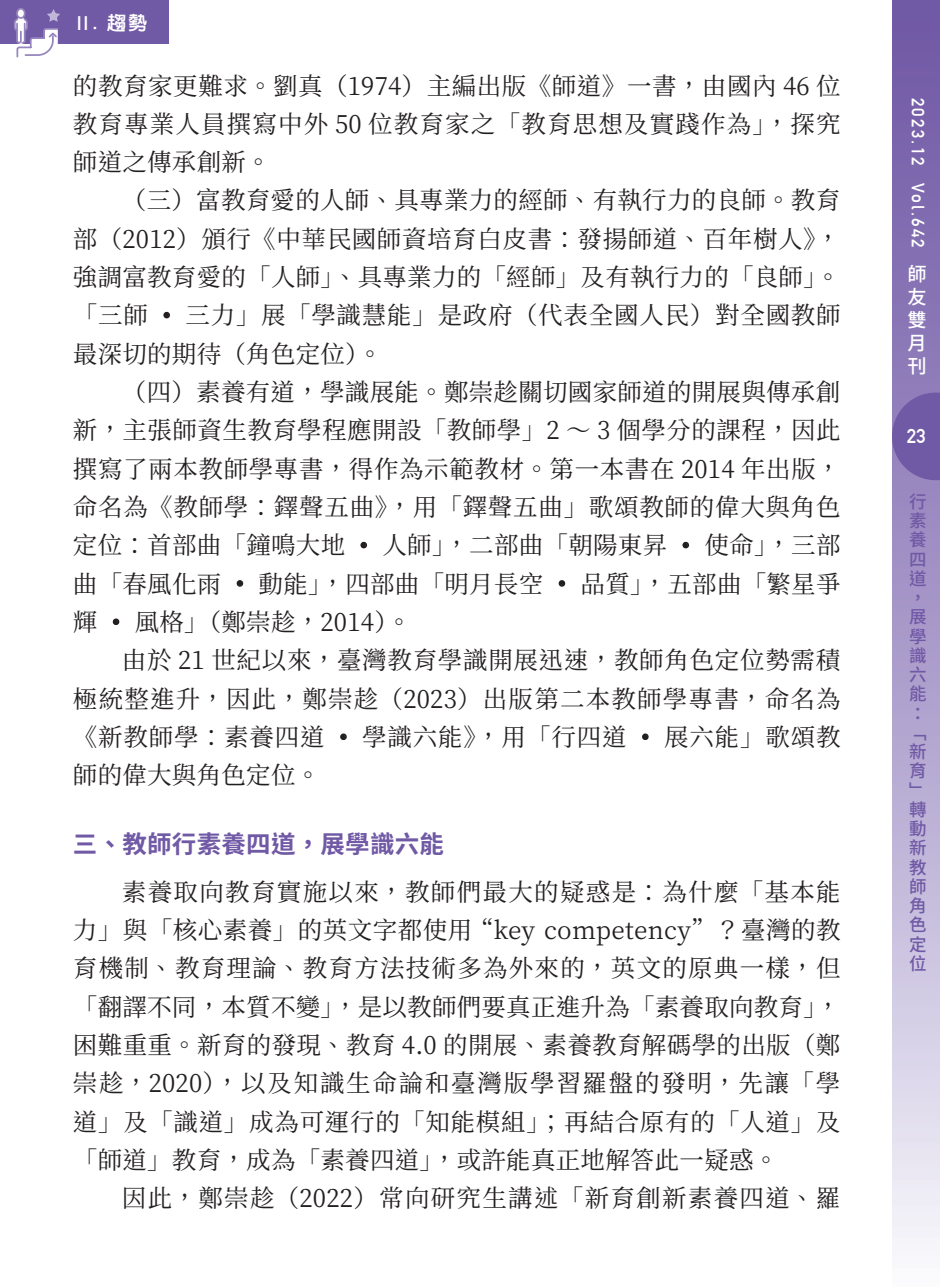
<style>
.page{position:relative;width:940px;height:1287px;background:#fff}
.page>*{position:absolute;margin:0;border:0;box-sizing:border-box;transform-origin:0 0}
.t1{font:24.5px/38.3px "Source Han Serif TC";letter-spacing:.03em;color:#231f20;text-align:justify}
.t2{font:24.5px "Source Han Serif TC";letter-spacing:.055em;color:#231f20}
.t3{font:700 24.5px "Source Han Sans TC";letter-spacing:.01em;color:#7059a5}
.t4{font:700 19.78px "DIN Alternate";color:#fff}
.t5{font:500 19.25px/23.1px "Source Han Sans TC";color:#fff}
.t6{font:800 19.25px "AR Hei B5";color:#fff}
.t7{font:500 17.5px/19.2px "Source Han Sans TC";color:#7059a5}
.t8{font:700 17.5px "DIN Alternate";letter-spacing:.125em;color:#fff}
.s1{font-family:"DIN Alternate";font-weight:700}
.s2{font-family:"DF Ming Std W5"}
</style>
<div class="page">
<div style="left:892px;top:0;width:48px;height:1287px;background:linear-gradient(to bottom,#684fa0,#f2f1f8)"></div>
<svg style="left:892px;top:393px;width:48px;height:87px;background:#7660a9"></svg>
<div style="left:0;top:0;width:169px;height:43px;background:#7059a5"></div>
<svg style="left:13px;top:8px;width:47px;height:50px"></svg>
<svg style="left:163px;top:311px;width:7px;height:8px"></svg>
<svg style="left:360px;top:541px;width:7px;height:8px"></svg>
<svg style="left:682px;top:541px;width:7px;height:8px"></svg>
<svg style="left:236px;top:580px;width:8px;height:7px"></svg>
<svg style="left:558px;top:580px;width:8px;height:7px"></svg>
<svg style="left:112px;top:618px;width:8px;height:7px"></svg>
<svg style="left:340px;top:733px;width:7px;height:7px"></svg>
<svg style="left:642px;top:733px;width:7px;height:7px"></svg>
<p class="t6" style="left:77px;top:14px;width:72px"><span class="s1">II</span>. 趨勢</p>
<p class="t1" style="left:73px;top:67px;width:769px">的教育家更難求。劉真（1974）主編出版《師道》一書，由國內 46 位教育專業人員撰寫中外 50 位教育家之「教育思想及實踐作為」，探究師道之傳承創新。</p>
<p class="t1" style="left:73px;top:182px;width:769px;text-indent:49px">（三）富教育愛的人師、具專業力的經師、有執行力的良師。教育部（2012）頒行《中華民國師資培育白皮書：發揚師道、百年樹人》，強調富教育愛的「人師」、具專業力的「經師」及有執行力的「良師」。「三師 <span class="s2">‧</span> 三力」展「學識慧能」是政府（代表全國人民）對全國教師最深切的期待（角色定位）。</p>
<p class="t1" style="left:73px;top:373px;width:769px;text-indent:49px">（四）素養有道，學識展能。鄭崇趁關切國家師道的開展與傳承創新，主張師資生教育學程應開設「教師學」2 ～ 3 個學分的課程，因此撰寫了兩本教師學專書，得作為示範教材。第一本書在 2014 年出版，命名為《教師學：鐸聲五曲》，用「鐸聲五曲」歌頌教師的偉大與角色定位：首部曲「鐘鳴大地 <span class="s2">‧</span> 人師」，二部曲「朝陽東昇 <span class="s2">‧</span> 使命」，三部曲「春風化雨 <span class="s2">‧</span> 動能」，四部曲「明月長空 <span class="s2">‧</span> 品質」，五部曲「繁星爭輝 <span class="s2">‧</span> 風格」（鄭崇趁，2014）。</p>
<p class="t1" style="left:73px;top:642px;width:769px;text-indent:49px">由於 21 世紀以來，臺灣教育學識開展迅速，教師角色定位勢需積極統整進升，因此，鄭崇趁（2023）出版第二本教師學專書，命名為《新教師學：素養四道 <span class="s2">‧</span> 學識六能》，用「行四道 <span class="s2">‧</span> 展六能」歌頌教師的偉大與角色定位。</p>
<p class="t3" style="left:73px;top:830px;width:372px">三、教師行素養四道，展學識六能</p>
<p class="t1" style="left:73px;top:873px;width:769px;text-indent:49px">素養取向教育實施以來，教師們最大的疑惑是：為什麼「基本能力」與「核心素養」的英文字都使用 “key competency”？臺灣的教育機制、教育理論、教育方法技術多為外來的，英文的原典一樣，但「翻譯不同，本質不變」，是以教師們要真正進升為「素養取向教育」，困難重重。新育的發現、教育 4.0 的開展、素養教育解碼學的出版（鄭崇趁，2020），以及知識生命論和臺灣版學習羅盤的發明，先讓「學道」及「識道」成為可運行的「知能模組」；再結合原有的「人道」及「師道」教育，成為「素養四道」，或許能真正地解答此一疑惑。</p>
<p class="t2" style="left:122px;top:1184px;width:720px">因此，鄭崇趁（2022）常向研究生講述「新育創新素養四道、羅</p>
<p class="t8" style="left:931px;top:98px;width:152px;rotate:90deg">2023.12 Vol.642</p>
<p class="t5" style="left:907px;top:263px;width:20px">師友雙月刊</p>
<p class="t4" style="left:907px;top:421px;width:20px">23</p>
<p class="t7" style="left:909px;top:496px;width:18px">行素養</p>
<p class="t7" style="left:909px;top:550px;width:19px">四道，展學識六能：「新育」轉動新教師角色定位</p>
</div>
